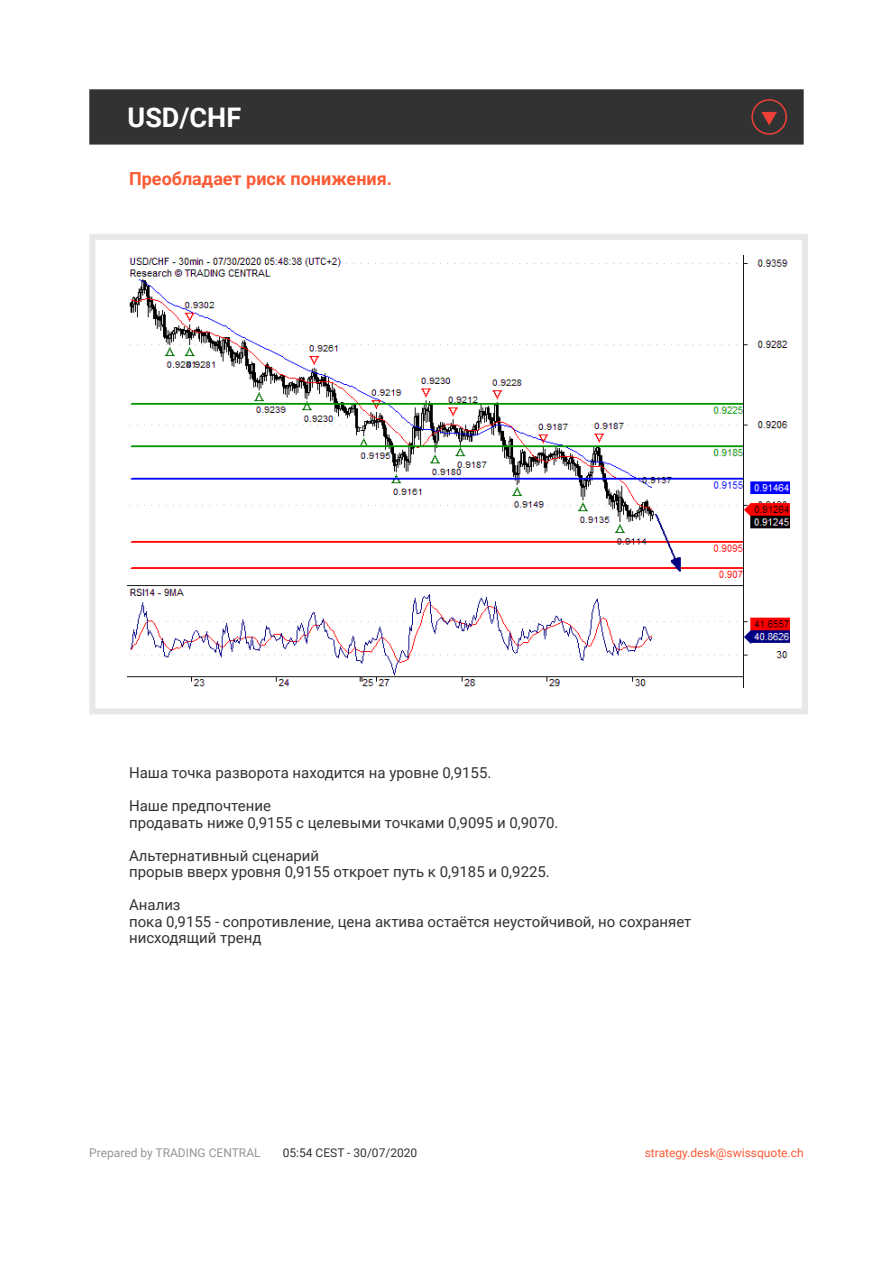
<style>
.page{position:relative;width:893px;height:1263px;background:#fff}
.page>*{position:absolute;margin:0;border:0;box-sizing:border-box;transform-origin:0 0}
.t1{font:700 27px "Roboto";color:#fff}
.t2{font:700 18px "Roboto";color:#fa5b35}
.t3{font:15px/16.5px "Roboto";color:#323232}
.t4{font:12px "Roboto";color:#fa5b35}
.t5{font:12px "Roboto";color:#939598}
.t6{font:12px "Roboto";color:#323232}
</style>
<div class="page">
<div style="left:89px;top:234px;width:719px;height:480px;border:6px solid #e9e8e7"></div>
<div style="left:89px;top:89px;width:715px;height:56px;background:#323232;border:2px solid #323232"></div>
<img style="left:128px;top:255px;width:661px;height:432px">
<svg style="left:751px;top:99px;width:36px;height:36px"></svg>
<h1 class="t1" style="left:128px;top:98px;width:115px">USD/CHF</h1>
<p class="t2" style="left:129px;top:166px;width:265px">Преобладает риск понижения.</p>
<p class="t3" style="left:129px;top:764px;width:364px">Наша точка разворота находится на уровне 0,9155.</p>
<p class="t3" style="left:129px;top:797px;width:431px">Наше предпочтение<br>продавать ниже 0,9155 с целевыми точками 0,9095 и 0,9070.</p>
<p class="t3" style="left:129px;top:846px;width:422px">Альтернативный сценарий<br>прорыв вверх уровня 0,9155 откроет путь к 0,9185 и 0,9225.</p>
<p class="t3" style="left:129px;top:896px;width:564px">Анализ<br>пока 0,9155 - сопротивление, цена актива остаётся неустойчивой, но сохраняет нисходящий тренд</p>
<p class="t5" style="left:89px;top:1144px;width:173px">Prepared by TRADING CENTRAL</p>
<p class="t6" style="left:283px;top:1144px;width:136px">05:54 CEST - 30/07/2020</p>
<p class="t4" style="left:645px;top:1144px;width:160px">strategy.desk@swissquote.ch</p>
</div>
